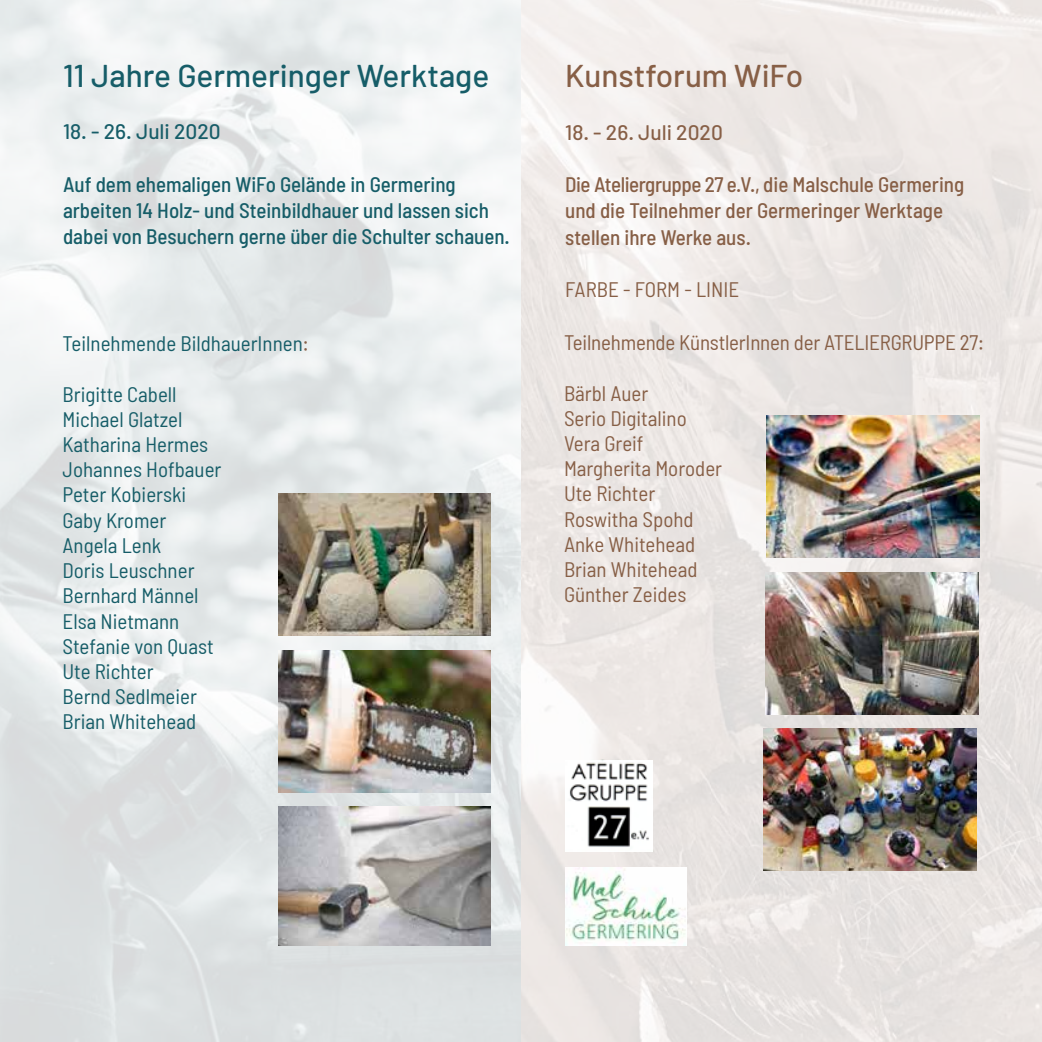
<style>
.page{position:relative;width:1042px;height:1042px;background:#fff}
.page>*{position:absolute;margin:0;border:0;box-sizing:border-box;transform-origin:0 0}
.t1{font:500 31.5px "Barlow";color:#165d68}
.t2{font:500 31.5px "Barlow";color:#875f46}
.t3{font:semi-condensed 21px/25.2px "Barlow";color:#165d68}
.t4{font:semi-condensed 21px/25.2px "Barlow";color:#875f46}
.t5{font:500 semi-condensed 21px/26.2px "Barlow";color:#165d68}
.t6{font:500 semi-condensed 21px/26.2px "Barlow";color:#875f46}
.t7{font:500 21px "Barlow";color:#165d68}
.t8{font:500 21px "Barlow";color:#875f46}
.s1{color:#875f46}
</style>
<div class="page">
<img style="left:0;top:0;width:1042px;height:1042px">
<img style="left:278px;top:806px;width:213px;height:140px">
<img style="left:278px;top:494px;width:213px;height:142px">
<img style="left:278px;top:650px;width:213px;height:142px">
<img style="left:765px;top:572px;width:213px;height:142px">
<img style="left:766px;top:415px;width:213px;height:142px">
<img style="left:764px;top:728px;width:212px;height:142px">
<img style="left:565px;top:760px;width:88px;height:91px">
<img style="left:565px;top:867px;width:122px;height:78px">
<h1 class="t1" style="left:63px;top:56px;width:428px">11 Jahre Germeringer Werktage</h1>
<p class="t7" style="left:63px;top:119px;width:159px">18. - 26. Juli 2020</p>
<p class="t5" style="left:63px;top:170px;width:448px">Auf dem ehemaligen WiFo Gelände in Germering arbeiten 14 Holz- und Steinbildhauer und lassen sich dabei von Besuchern gerne über die Schulter schauen.</p>
<p class="t3" style="left:62px;top:330px;width:248px">Teilnehmende BildhauerInnen<span class="s1">:</span></p>
<p class="t3" style="left:62px;top:381px;width:160px">Brigitte Cabell<br>Michael Glatzel<br>Katharina Hermes<br>Johannes Hofbauer<br>Peter Kobierski<br>Gaby Kromer<br>Angela Lenk<br>Doris Leuschner<br>Bernhard Männel<br>Elsa Nietmann<br>Stefanie von Quast<br>Ute Richter<br>Bernd Sedlmeier<br>Brian Whitehead</p>
<h1 class="t2" style="left:565px;top:56px;width:240px">Kunstforum WiFo</h1>
<p class="t8" style="left:565px;top:119px;width:159px">18. - 26. Juli 2020</p>
<p class="t6" style="left:565px;top:171px;width:401px">Die Ateliergruppe 27 e.V., die Malschule Germering und die Teilnehmer der Germeringer Werktage stellen ihre Werke aus.</p>
<p class="t4" style="left:565px;top:276px;width:176px">FARBE - FORM - LINIE</p>
<p class="t4" style="left:564px;top:329px;width:421px">Teilnehmende KünstlerInnen der ATELIERGRUPPE 27:</p>
<p class="t4" style="left:564px;top:380px;width:160px">Bärbl Auer<br>Serio Digitalino<br>Vera Greif<br>Margherita Moroder<br>Ute Richter<br>Roswitha Spohd<br>Anke Whitehead<br>Brian Whitehead<br>Günther Zeides</p>
</div>
